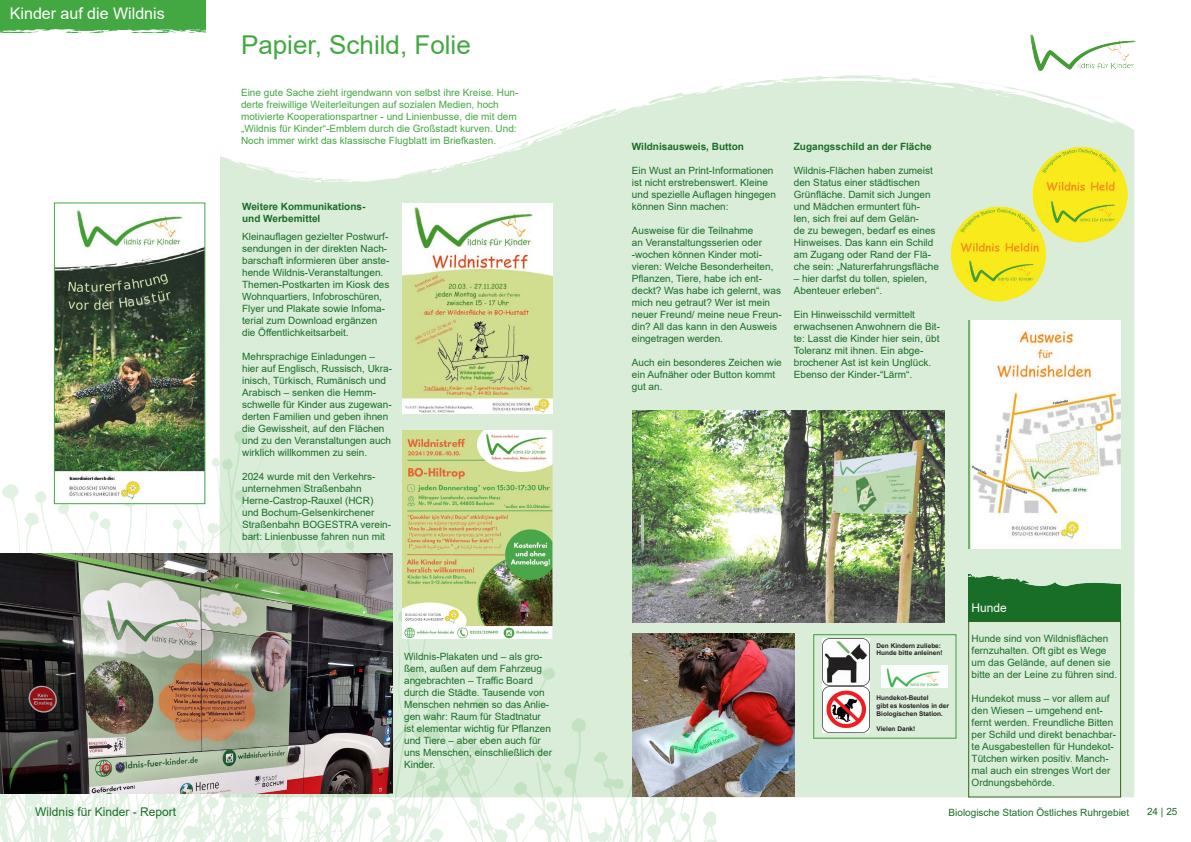
<style>
.page{position:relative;width:1191px;height:842px;background:#fff}
.page>*{position:absolute;margin:0;border:0;box-sizing:border-box;transform-origin:0 0}
.t1{font:26px "Arial";color:#43a842}
.t2{font:16px "Arial";color:#fff}
.t3{font:12px "Arial";color:#196e26}
.t4{font:12px "Arial";color:#fff}
.t5{font:10px/12px "Arial";color:#196e26}
.t6{font:10px/12px "Arial";color:#43a842}
.t7{font:700 10px/12px "Arial";color:#196e26}
.t8{font:700 6.5px/7.8px "Arial";color:#231f20}
</style>
<div class="page">
<div style="left:219px;top:125px;width:915px;height:672px;background:#daedd9"></div>
<svg style="left:255px;top:82px;width:870px;height:101px;fill:#daedd9"></svg>
<svg style="left:219px;top:151px;width:50px;height:20px"></svg>
<svg style="left:455px;top:164px;width:6px;height:4px"></svg>
<svg style="left:375px;top:165px;width:17px;height:9px"></svg>
<svg style="left:408px;top:164px;width:21px;height:11px"></svg>
<svg style="left:438px;top:156px;width:10px;height:4px"></svg>
<svg style="left:497px;top:136px;width:32px;height:10px"></svg>
<svg style="left:479px;top:144px;width:7px;height:7px"></svg>
<svg style="left:604px;top:105px;width:12px;height:10px"></svg>
<svg style="left:543px;top:109px;width:52px;height:30px"></svg>
<svg style="left:650px;top:101px;width:8px;height:3px"></svg>
<svg style="left:643px;top:87px;width:10px;height:3px"></svg>
<svg style="left:696px;top:75px;width:284px;height:20px"></svg>
<svg style="left:988px;top:90px;width:51px;height:14px"></svg>
<svg style="left:1099px;top:114px;width:17px;height:6px"></svg>
<svg style="left:0;top:415px;width:720px;height:427px;fill:#daedd9"></svg>
<img style="left:0;top:554px;width:392px;height:239px">
<img style="left:1030px;top:34px;width:105px;height:37px">
<img style="left:56px;top:209px;width:147px;height:293px">
<div style="left:54px;top:203px;width:151px;height:301px;border:1px solid #43a842"></div>
<div style="left:0;top:0;width:206px;height:33px;background:#43a842"></div>
<svg style="left:0;top:29px;width:206px;height:4px"></svg>
<img style="left:823px;top:638px;width:46px;height:95px">
<div style="left:813px;top:634px;width:143px;height:105px;border:1px solid #45a748"></div>
<img style="left:881px;top:665px;width:66px;height:22px">
<img style="left:968px;top:567px;width:152px;height:53px">
<div style="left:968px;top:620px;width:152px;height:177px;border:1px solid #366419"></div>
<img style="left:632px;top:410px;width:312px;height:213px">
<img style="left:1032px;top:147px;width:95px;height:95px">
<img style="left:950px;top:207px;width:96px;height:95px">
<img style="left:632px;top:633px;width:162px;height:164px">
<img style="left:968px;top:320px;width:152px;height:229px">
<img style="left:403px;top:203px;width:149px;height:211px">
<img style="left:403px;top:431px;width:149px;height:207px">
<h2 class="t2" style="left:10px;top:2px;width:156px">Kinder auf die Wildnis</h2>
<p class="t3" style="left:35px;top:804px;width:142px">Wildnis für Kinder - Report</p>
<h1 class="t1" style="left:241px;top:27px;width:231px">Papier, Schild, Folie</h1>
<p class="t6" style="left:241px;top:87px;width:279px">Eine gute Sache zieht irgendwann von selbst ihre Kreise. Hun&shy;derte freiwillige Weiterleitungen auf sozialen Medien, hoch motivierte Kooperationspartner - und Linienbusse, die mit dem „Wildnis für Kinder“-Emblem durch die Großstadt kurven. Und:<br>Noch immer wirkt das klassische Flugblatt im Briefkasten.</p>
<p class="t7" style="left:242px;top:201px;width:125px">Weitere Kommunikations&shy;und Werbemittel</p>
<p class="t5" style="left:242px;top:231px;width:149px">Kleinauflagen gezielter Postwurf&shy;sendungen in der direkten Nach&shy;barschaft informieren über anste&shy;hende Wildnis-Veranstaltungen.<br>Themen-Postkarten im Kiosk des<br>Wohnquartiers, Infobroschüren,<br>Flyer und Plakate sowie Infoma&shy;terial zum Download ergänzen die Öffentlichkeitsarbeit.</p>
<p class="t5" style="left:242px;top:351px;width:151px">Mehrsprachige Einladungen – hier auf Englisch, Russisch, Ukra&shy;inisch, Türkisch, Rumänisch und<br>Arabisch – senken die Hemm&shy;schwelle für Kinder aus zugewan&shy;derten Familien und geben ihnen die Gewissheit, auf den Flächen und zu den Veranstaltungen auch wirklich willkommen zu sein.</p>
<p class="t5" style="left:242px;top:471px;width:150px">2024 wurde mit den Verkehrs&shy;unternehmen Straßenbahn<br>Herne-Castrop-Rauxel (HCR) und Bochum-Gelsenkirchener<br>Straßenbahn BOGESTRA verein&shy;bart: Linienbusse fahren nun mit</p>
<p class="t5" style="left:404px;top:651px;width:149px">Wildnis-Plakaten und – als gro&shy;ßem, außen auf dem Fahrzeug angebrachten – Traffic Board durch die Städte. Tausende von<br>Menschen nehmen so das Anlie&shy;gen wahr: Raum für Stadtnatur ist elementar wichtig für Pflanzen und Tiere – aber eben auch für uns Menschen, einschließlich der<br>Kinder.</p>
<p class="t7" style="left:632px;top:141px;width:114px">Wildnisausweis, Button</p>
<p class="t5" style="left:632px;top:165px;width:145px">Ein Wust an Print-Informationen ist nicht erstrebenswert. Kleine und spezielle Auflagen hingegen können Sinn machen:</p>
<p class="t5" style="left:632px;top:225px;width:151px">Ausweise für die Teilnahme<br>an Veranstaltungsserien oder -wochen können Kinder moti&shy;vieren: Welche Besonderheiten,<br>Pflanzen, Tiere, habe ich ent&shy;deckt? Was habe ich gelernt, was mich neu getraut? Wer ist mein neuer Freund/ meine neue Freun&shy;din? All das kann in den Ausweis eingetragen werden.</p>
<p class="t5" style="left:632px;top:357px;width:151px">Auch ein besonderes Zeichen wie ein Aufnäher oder Button kommt gut an.</p>
<p class="t7" style="left:794px;top:141px;width:139px">Zugangsschild an der Fläche</p>
<p class="t5" style="left:794px;top:165px;width:147px">Wildnis-Flächen haben zumeist den Status einer städtischen<br>Grünfläche. Damit sich Jungen und Mädchen ermuntert füh-<br>len, sich frei auf dem Gelän-<br>de zu bewegen, bedarf es eines<br>Hinweises. Das kann ein Schild am Zugang oder Rand der Flä&shy;che sein: „Naturerfahrungsfläche</p>
<p class="t5" style="left:794px;top:273px;width:135px">– hier darfst du tollen, spielen,<br>Abenteuer erleben“.</p>
<p class="t5" style="left:794px;top:309px;width:148px">Ein Hinweisschild vermittelt erwachsenen Anwohnern die Bit&shy;te: Lasst die Kinder hier sein, übt<br>Toleranz mit ihnen. Ein abge&shy;brochener Ast ist kein Unglück.<br>Ebenso der Kinder-“Lärm“.</p>
<p class="t8" style="left:876px;top:642px;width:67px">Den Kindern zuliebe:<br>Hunde bitte anleinen!</p>
<p class="t8" style="left:876px;top:694px;width:74px">Hundekot-Beutel<br>gibt es kostenlos in der<br>Biologischen Station.</p>
<p class="t8" style="left:876px;top:725px;width:40px">Vielen Dank!</p>
<p class="t4" style="left:971px;top:600px;width:37px">Hunde</p>
<p class="t5" style="left:971px;top:633px;width:147px">Hunde sind von Wildnisflächen fernzuhalten. Oft gibt es Wege um das Gelände, auf denen sie bitte an der Leine zu führen sind.</p>
<p class="t5" style="left:971px;top:693px;width:146px">Hundekot muss – vor allem auf den Wiesen – umgehend ent&shy;fernt werden. Freundliche Bitten per Schild und direkt benachbar&shy;te Ausgabestellen für Hundekot-<br>Tütchen wirken positiv. Manch&shy;mal auch ein strenges Wort der<br>Ordnungsbehörde.</p>
<p class="t5" style="left:948px;top:807px;width:182px">Biologische Station Östliches Ruhrgebiet</p>
<p class="t5" style="left:1147px;top:806px;width:32px">24 | 25</p>
</div>
